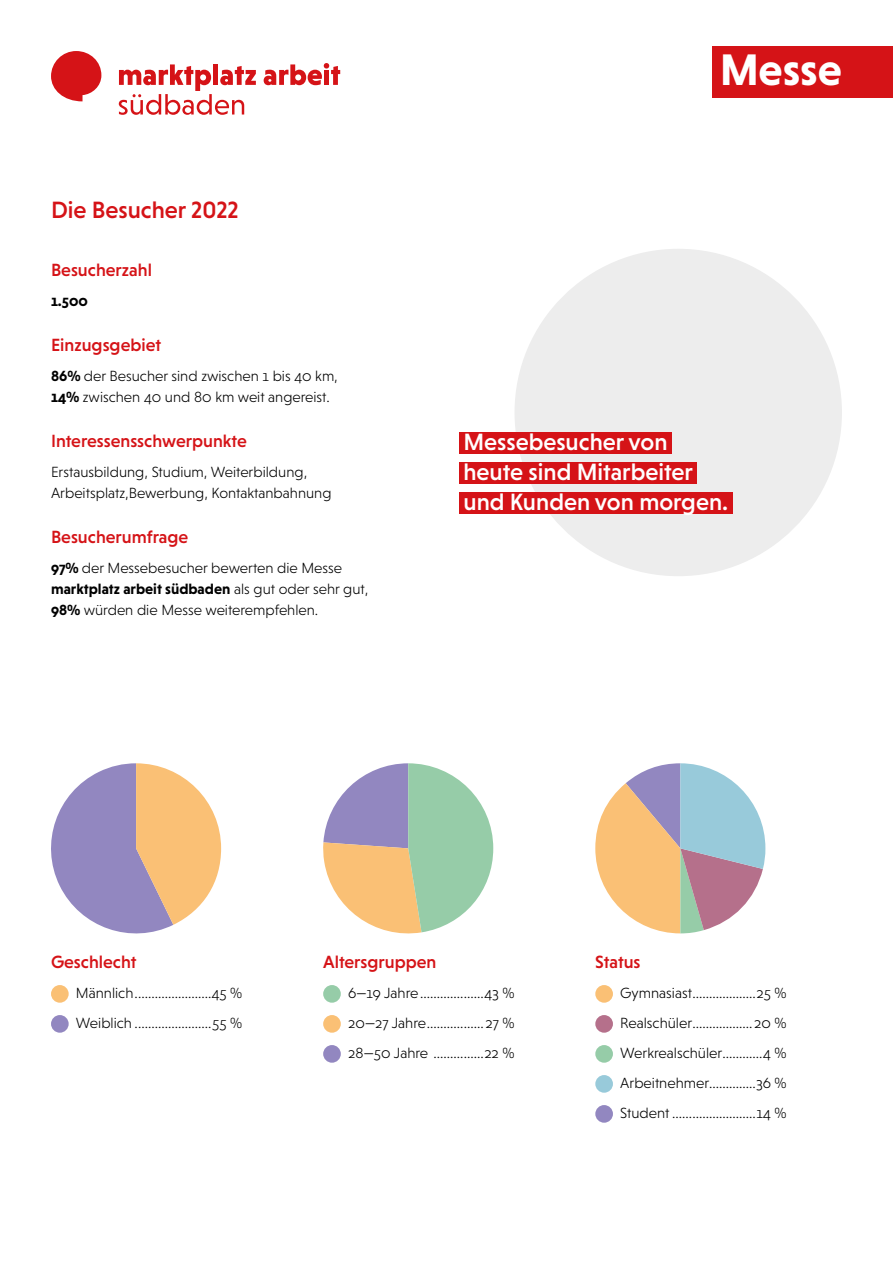
<style>
.page{position:relative;width:893px;height:1263px;background:#fff}
.page>*{position:absolute;margin:0;border:0;box-sizing:border-box;transform-origin:0 0}
.t1{font:700 45px "Niveau Grotesk";color:#fff}
.t2{font:500 24px/30px "Niveau Grotesk";color:#fff}
.t3{font:500 24px "Niveau Grotesk";color:#d51317}
.t4{font:500 18px "Niveau Grotesk";color:#d51317}
.t5{font:300 15px/30px "Niveau Grotesk";color:#000}
.t6{font:700 15px "Niveau Grotesk";color:#000}
.s1{font-weight:700}
</style>
<div class="page">
<div style="left:514px;top:249px;width:328px;height:327px;background:#ededed;border-radius:50%"></div>
<div style="left:712px;top:47px;width:181px;height:51px;background:#d51317"></div>
<div style="left:51px;top:985px;width:18px;height:18px;background:#fac075;border-radius:50%"></div>
<div style="left:51px;top:1015px;width:18px;height:18px;background:#9287c0;border-radius:50%"></div>
<div style="left:323px;top:985px;width:18px;height:18px;background:#96cca8;border-radius:50%"></div>
<div style="left:323px;top:1015px;width:18px;height:18px;background:#fac075;border-radius:50%"></div>
<div style="left:323px;top:1045px;width:18px;height:18px;background:#9287c0;border-radius:50%"></div>
<div style="left:595px;top:985px;width:18px;height:18px;background:#fac075;border-radius:50%"></div>
<div style="left:595px;top:1015px;width:18px;height:18px;background:#b5708b;border-radius:50%"></div>
<div style="left:595px;top:1045px;width:18px;height:18px;background:#96cca8;border-radius:50%"></div>
<div style="left:595px;top:1075px;width:18px;height:18px;background:#98cada;border-radius:50%"></div>
<div style="left:595px;top:1105px;width:18px;height:18px;background:#9287c0;border-radius:50%"></div>
<svg style="left:51px;top:763px;width:170px;height:171px"></svg>
<svg style="left:323px;top:763px;width:170px;height:171px"></svg>
<svg style="left:595px;top:763px;width:170px;height:170px"></svg>
<div style="left:459px;top:432px;width:213px;height:21px;background:#d51317"></div>
<div style="left:459px;top:462px;width:238px;height:21px;background:#d51317"></div>
<div style="left:459px;top:492px;width:273px;height:21px;background:#d51317"></div>
<svg style="left:264px;top:63px;width:76px;height:22px"></svg>
<svg style="left:119px;top:64px;width:137px;height:51px"></svg>
<svg style="left:51px;top:51px;width:50px;height:50px"></svg>
<h2 class="t3" style="left:51px;top:196px;width:189px">Die Besucher 2022</h2>
<p class="t4" style="left:51px;top:260px;width:102px">Besucherzahl</p>
<p class="t6" style="left:51px;top:292px;width:38px">1.500</p>
<p class="t4" style="left:51px;top:335px;width:111px">Einzugsgebiet</p>
<p class="t5" style="left:51px;top:365px;width:288px;line-height:21px"><span class="s1">86%</span> der Besucher sind zwischen 1 bis 40 km,<br><span class="s1">14%</span> zwischen 40 und 80 km weit angereist.</p>
<p class="t4" style="left:51px;top:431px;width:197px">Interessensschwerpunkte</p>
<p class="t5" style="left:51px;top:461px;width:282px;line-height:21px">Erstausbildung, Studium, Weiterbildung,<br>Arbeitsplatz,Bewerbung, Kontaktanbahnung</p>
<p class="t4" style="left:51px;top:527px;width:139px">Besucherumfrage</p>
<p class="t5" style="left:51px;top:557px;width:319px;line-height:21px"><span class="s1">97%</span> der Messebesucher bewerten die Messe <span class="s1">marktplatz arbeit südbaden</span> als gut oder sehr gut,<br><span class="s1">98%</span> würden die Messe weiterempfehlen.</p>
<h1 class="t1" style="left:720px;top:44px;width:124px">Messe</h1>
<h2 class="t2" style="left:463px;top:426px;width:266px">Messebesucher von heute sind Mitarbeiter und Kunden von morgen.</h2>
<p class="t4" style="left:51px;top:952px;width:87px">Geschlecht</p>
<p class="t5" style="left:76px;top:978px;width:168px">Männlich.......................45 %<br>Weiblich .......................55 %</p>
<p class="t4" style="left:323px;top:952px;width:115px">Altersgruppen</p>
<p class="t5" style="left:348px;top:978px;width:168px;text-align:justify">6—19 Jahre...................43 % 20—27 Jahre................. 27 % 28—50 Jahre ...............22 %</p>
<p class="t4" style="left:595px;top:952px;width:47px">Status</p>
<p class="t5" style="left:620px;top:978px;width:168px;text-align:justify">Gymnasiast...................25 % Realschüler..................20 % Werkrealschüler............4 % Arbeitnehmer..............36 % Student .........................14 %</p>
</div>
